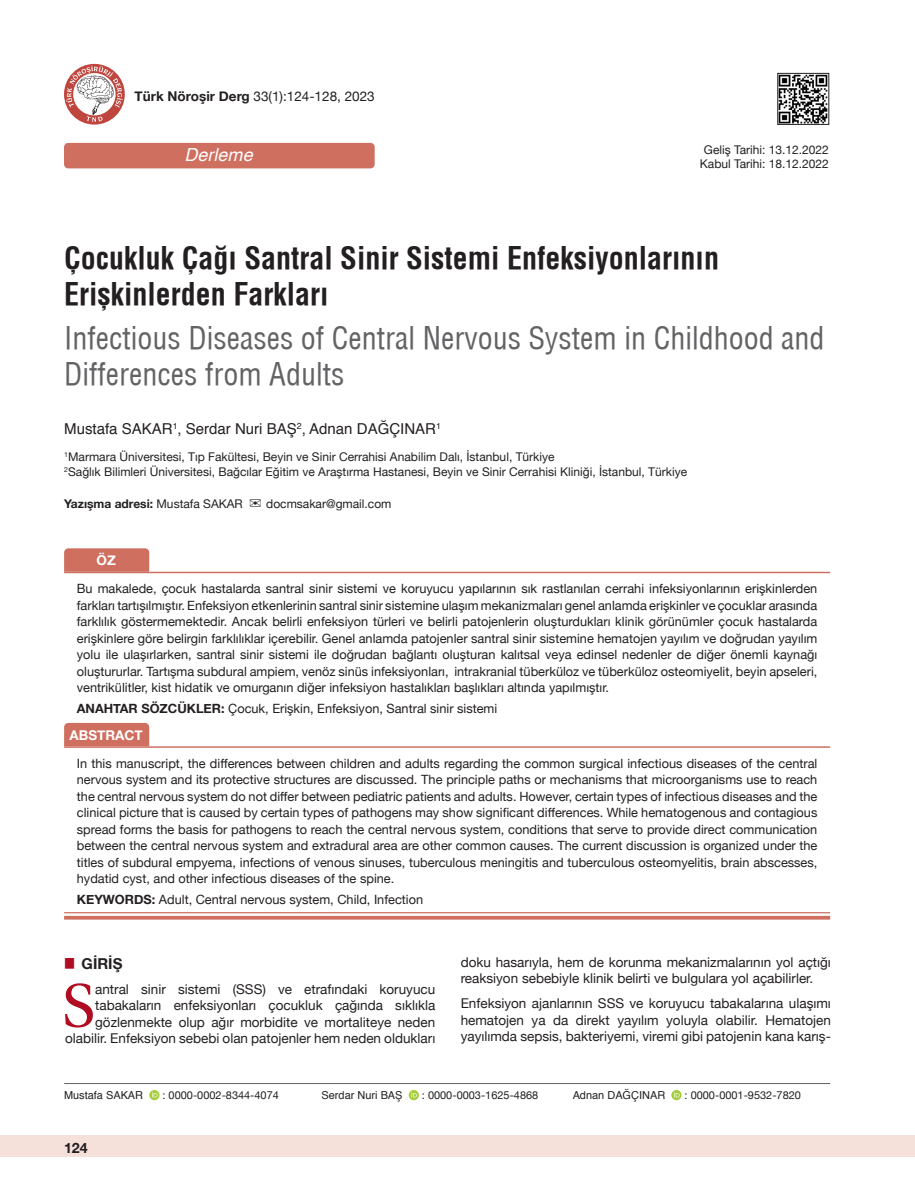
<style>
.page{position:relative;width:915px;height:1191px;background:#fff}
.page>*{position:absolute;margin:0;border:0;box-sizing:border-box;transform-origin:0 0}
.t1{font:61.2px "Utopia";color:#b00c22}
.t2{font:30px/36px "Helvetica Condensed";color:#636366}
.t3{font:700 30px/36px "Helvetica Condens";color:#231f20}
.t4{font:italic 18px "Helvetica";color:#fff}
.t5{font:15px "Helvetica";color:#231f20}
.t6{font:700 15px "Helvetica Neue";color:#231f20}
.t7{font:700 14.25px "Helvetica Neue";color:#231f20}
.t8{font:13.5px/16.5px "Helvetica Neue";color:#231f20;text-align:right}
.t9{font:700 13.5px "Helvetica Neue";color:#fff}
.t10{font:12.75px/16.5px "Helvetica Neue";color:#231f20;text-align:justify}
.t11{font:12px "Helvetica Neue";color:#231f20}
.t12{font:700 12px "Helvetica Neue";color:#231f20}
.t13{font:10.95px "Helvetica Neue";color:#231f20}
.t14{font:10.95px "Helvetica";color:#231f20}
.s1{font-weight:700}
.s2{font-weight:400}
</style>
<div class="page">
<div style="left:0;top:1135px;width:914px;height:22px;background:#f6e1da"></div>
<hr style="left:64px;top:1083px;width:765px;height:1px;background:#636366">
<svg style="left:671px;top:1090px;width:10px;height:10px"></svg>
<svg style="left:673px;top:1091px;width:6px;height:6px"></svg>
<svg style="left:149px;top:1090px;width:10px;height:10px"></svg>
<svg style="left:152px;top:1091px;width:5px;height:6px"></svg>
<svg style="left:408px;top:1090px;width:11px;height:10px"></svg>
<svg style="left:411px;top:1091px;width:6px;height:6px"></svg>
<img style="left:779px;top:75px;width:47px;height:48px">
<div style="left:777px;top:73px;width:51px;height:52px;border:1px solid #231f20"></div>
<div style="left:64px;top:143px;width:310px;height:25px;background:#ce6f60;border-radius:4px"></div>
<svg style="left:64px;top:64px;width:61px;height:61px"></svg>
<svg style="left:66px;top:66px;width:57px;height:56px"></svg>
<div style="left:64px;top:723px;width:85px;height:23px;background:#ce6f60"></div>
<svg style="left:64px;top:913px;width:765px;height:3px"></svg>
<hr style="left:64px;top:746px;width:765px;height:2px;background:#ce6f60">
<hr style="left:64px;top:912px;width:765px;height:1px;background:#ce6f60">
<hr style="left:64px;top:916px;width:765px;height:3px;background:#ce6f60">
<svg style="left:64px;top:548px;width:85px;height:24px;background:#cf7264"></svg>
<hr style="left:64px;top:572px;width:765px;height:1px;background:#ce6f60">
<p class="t8" style="left:134px;top:89px;width:241px"><span class="s1">Türk Nöroşir Derg</span> 33(1):124-128, 2023</p>
<p class="t4" style="left:184px;top:140px;width:70px">Derleme</p>
<p class="t11" style="left:703px;top:141px;width:126px">Geliş Tarihi: 13.12.2022</p>
<p class="t11" style="left:699px;top:155px;width:130px">Kabul Tarihi: 18.12.2022</p>
<p class="t3" style="left:64px;top:240px;width:656px">Çocukluk Çağı Santral Sinir Sistemi Enfeksiyonlarının<br>Erişkinlerden Farkları</p>
<p class="t2" style="left:64px;top:320px;width:761px">Infectious Diseases of Central Nervous System in Childhood and<br>Differences from Adults</p>
<p class="t5" style="left:64px;top:417px;width:378px">Mustafa SAKAR<sup>1</sup>, Serdar Nuri BAŞ<sup>2</sup>, Adnan DAĞÇINAR<sup>1</sup></p>
<p class="t11" style="left:64px;top:448px;width:491px"><sup>1</sup>Marmara Üniversitesi, Tıp Fakültesi, Beyin ve Sinir Cerrahisi Anabilim Dalı, İstanbul, Türkiye</p>
<p class="t11" style="left:64px;top:463px;width:624px"><sup>2</sup>Sağlık Bilimleri Üniversitesi, Bağcılar Eğitim ve Araştırma Hastanesi, Beyin ve Sinir Cerrahisi Kliniği, İstanbul, Türkiye</p>
<p class="t12" style="left:64px;top:494px;width:180px">Yazışma adresi: <span class="s2">Mustafa SAKAR</span></p>
<p class="t11" style="left:266px;top:495px;width:127px">docmsakar@gmail.com</p>
<p class="t9" style="left:96px;top:550px;width:21px">ÖZ</p>
<p class="t10" style="left:77px;top:581px;width:741px">Bu makalede, çocuk hastalarda santral sinir sistemi ve koruyucu yapılarının sık rastlanılan cerrahi infeksiyonlarının erişkinlerden farkları tartışılmıştır. Enfeksiyon etkenlerinin santral sinir sistemine ulaşım mekanizmaları genel anlamda erişkinler ve çocuklar arasında farklılık göstermemektedir. Ancak belirli enfeksiyon türleri ve belirli patojenlerin oluşturdukları klinik görünümler çocuk hastalarda erişkinlere göre belirgin farklılıklar içerebilir. Genel anlamda patojenler santral sinir sistemine hematojen yayılım ve doğrudan yayılım yolu ile ulaşırlarken, santral sinir sistemi ile doğrudan bağlantı oluşturan kalıtsal veya edinsel nedenler de diğer önemli kaynağı oluştururlar. Tartışma subdural ampiem, venöz sinüs infeksiyonları, intrakranial tüberküloz ve tüberküloz osteomiyelit, beyin apseleri, ventrikülitler, kist hidatik ve omurganın diğer infeksiyon hastalıkları başlıkları altında yapılmıştır.</p>
<p class="t10" style="left:77px;top:701px;width:422px"><span class="s1">ANAHTAR SÖZCÜKLER:</span> Çocuk, Erişkin, Enfeksiyon, Santral sinir sistemi</p>
<p class="t9" style="left:70px;top:724px;width:75px">ABSTRACT</p>
<p class="t10" style="left:77px;top:756px;width:741px">In this manuscript, the differences between children and adults regarding the common surgical infectious diseases of the central nervous system and its protective structures are discussed. The principle paths or mechanisms that microorganisms use to reach the central nervous system do not differ between pediatric patients and adults. However, certain types of infectious diseases and the clinical picture that is caused by certain types of pathogens may show significant differences. While hematogenous and contagious spread forms the basis for pathogens to reach the central nervous system, conditions that serve to provide direct communication between the central nervous system and extradural area are other common causes. The current discussion is organized under the titles of subdural empyema, infections of venous sinuses, tuberculous meningitis and tuberculous osteomyelitis, brain abscesses, hydatid cyst, and other infectious diseases of the spine.</p>
<p class="t10" style="left:77px;top:892px;width:347px"><span class="s1">KEYWORDS:</span> Adult, Central nervous system, Child, Infection</p>
<p class="t6" style="left:65px;top:951px;width:59px"><sup>█</sup> GIRIŞ</p>
<p class="t1" style="left:62px;top:970px;width:35px">S</p>
<p class="t8" style="left:65px;top:981px;width:371px">antral sinir sistemi (SSS) ve etrafındaki koruyucu tabakaların enfeksiyonları çocukluk çağında sıklıkla gözlenmekte olup ağır morbidite ve mortaliteye neden olabilir. Enfeksiyon sebebi olan patojenler hem neden oldukları</p>
<p class="t8" style="left:460px;top:954px;width:371px;text-align:left">doku hasarıyla, hem de korunma mekanizmalarının yol açtığı reaksiyon sebebiyle klinik belirti ve bulgulara yol açabilirler.</p>
<p class="t8" style="left:460px;top:996px;width:371px;text-align:justify">Enfeksiyon ajanlarının SSS ve koruyucu tabakalarına ulaşımı hematojen ya da direkt yayılım yoluyla olabilir. Hematojen yayılımda sepsis, bakteriyemi, viremi gibi patojenin kana karış-</p>
<p class="t14" style="left:64px;top:1087px;width:81px">Mustafa SAKAR</p>
<p class="t13" style="left:162px;top:1087px;width:118px">: 0000-0002-8344-4074</p>
<p class="t14" style="left:321px;top:1087px;width:82px">Serdar Nuri BAŞ</p>
<p class="t13" style="left:422px;top:1087px;width:118px">: 0000-0003-1625-4868</p>
<p class="t14" style="left:572px;top:1087px;width:94px">Adnan DAĞÇINAR</p>
<p class="t13" style="left:684px;top:1087px;width:118px">: 0000-0001-9532-7820</p>
<p class="t7" style="left:64px;top:1137px;width:25px">124</p>
</div>
